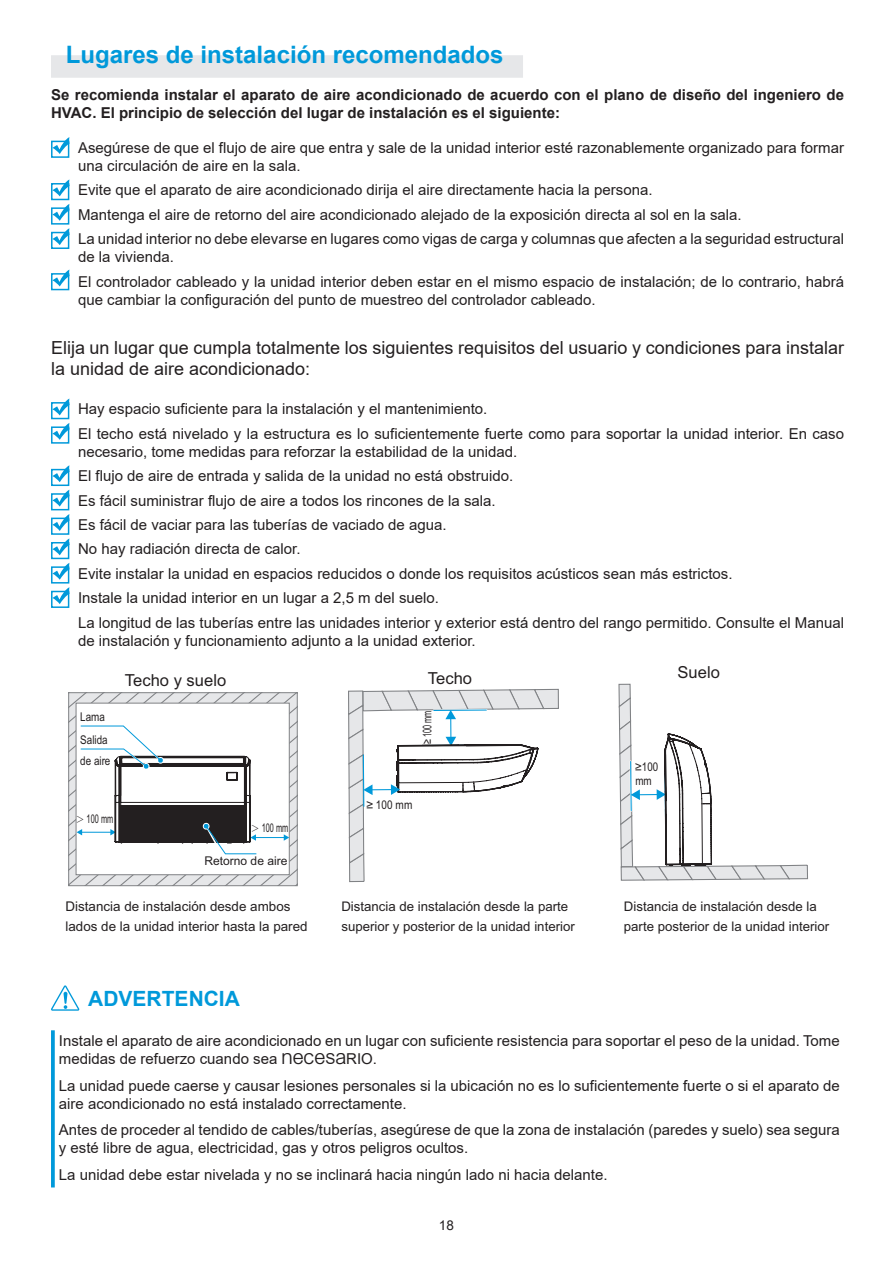
<style>
.page{position:relative;width:893px;height:1263px;background:#fff}
.page>*{position:absolute;margin:0;border:0;box-sizing:border-box;transform-origin:0 0}
.t1{font:700 24px "Arial";color:#0099da}
.icon{font:700 21px "Arial";color:#0099da}
.body_12pt{font:18px/21px "Arial";color:#231f20}
.t2{font:16.5px "Arial";color:#231f20}
.Body-10pt{font:15px/18px "Arial";color:#231f20}
.Body-11pt{font:15px/18px "Arial";color:#231f20}
.Body-10pt-2{font:700 15px/18px "Arial";color:#231f20}
.t3{font:13.5px "Arial";color:#231f20}
.t4{font:13.35px/20.4px "Arial";color:#231f20}
.t5{font:13.2px/20.4px "Arial";color:#231f20}
.t6{font:12px/21.1px "Arial Narrow";color:#231f20}
.t7{font:12px "Arial Narrow";color:#231f20;scale:.75 1}
.t8{font:12px "Arial";color:#231f20}
.s1{font-family:"Adobe Song Std Light GBK EUC H"}
</style>
<div class="page">
<div style="left:51px;top:55px;width:472px;height:23px;background:#e6e7e9"></div>
<div style="left:51px;top:141px;width:18px;height:17px;border:2px solid #0099da"></div>
<svg style="left:52px;top:137px;width:18px;height:17px"></svg>
<div style="left:51px;top:183px;width:18px;height:17px;border:2px solid #0099da"></div>
<svg style="left:52px;top:179px;width:18px;height:17px"></svg>
<div style="left:51px;top:207px;width:18px;height:18px;border:2px solid #0099da"></div>
<svg style="left:52px;top:204px;width:18px;height:17px"></svg>
<div style="left:51px;top:232px;width:18px;height:17px;border:2px solid #0099da"></div>
<svg style="left:52px;top:228px;width:18px;height:17px"></svg>
<div style="left:51px;top:273px;width:18px;height:17px;border:2px solid #0099da"></div>
<svg style="left:52px;top:269px;width:18px;height:17px"></svg>
<div style="left:51px;top:402px;width:18px;height:17px;border:2px solid #0099da"></div>
<svg style="left:52px;top:398px;width:18px;height:17px"></svg>
<div style="left:51px;top:426px;width:18px;height:18px;border:2px solid #0099da"></div>
<svg style="left:52px;top:423px;width:18px;height:17px"></svg>
<div style="left:51px;top:469px;width:18px;height:17px;border:2px solid #0099da"></div>
<svg style="left:52px;top:465px;width:18px;height:17px"></svg>
<div style="left:51px;top:493px;width:18px;height:17px;border:2px solid #0099da"></div>
<svg style="left:52px;top:490px;width:18px;height:17px"></svg>
<div style="left:51px;top:518px;width:18px;height:17px;border:2px solid #0099da"></div>
<svg style="left:52px;top:514px;width:18px;height:17px"></svg>
<div style="left:51px;top:542px;width:18px;height:17px;border:2px solid #0099da"></div>
<svg style="left:52px;top:538px;width:18px;height:17px"></svg>
<div style="left:51px;top:566px;width:18px;height:17px;border:2px solid #0099da"></div>
<svg style="left:52px;top:563px;width:18px;height:17px"></svg>
<div style="left:51px;top:591px;width:18px;height:17px;border:2px solid #0099da"></div>
<svg style="left:52px;top:587px;width:18px;height:17px"></svg>
<svg style="left:69px;top:693px;width:228px;height:192px"></svg>
<svg style="left:348px;top:688px;width:211px;height:195px"></svg>
<svg style="left:618px;top:683px;width:190px;height:198px"></svg>
<svg style="left:51px;top:985px;width:28px;height:26px"></svg>
<svg style="left:51px;top:1030px;width:4px;height:157px"></svg>
<h2 class="t1" style="left:66px;top:38px;width:439px">Lugares de instalación recomendados</h2>
<p class="Body-10pt-2" style="left:51px;top:86px;width:794px">Se recomienda instalar el aparato de aire acondicionado de acuerdo con el plano de diseño del ingeniero de<br>HVAC. El principio de selección del lugar de instalación es el siguiente:</p>
<p class="Body-10pt" style="left:78px;top:139px;width:767px">Asegúrese de que el flujo de aire que entra y sale de la unidad interior esté razonablemente organizado para formar una circulación de aire en la sala.</p>
<p class="Body-10pt" style="left:78px;top:181px;width:576px">Evite que el aparato de aire acondicionado dirija el aire directamente hacia la persona.</p>
<p class="Body-10pt" style="left:78px;top:205px;width:665px">Mantenga el aire de retorno del aire acondicionado alejado de la exposición directa al sol en la sala.</p>
<p class="Body-10pt" style="left:78px;top:230px;width:768px">La unidad interior no debe elevarse en lugares como vigas de carga y columnas que afecten a la seguridad estructural de la vivienda.</p>
<p class="Body-10pt" style="left:78px;top:272px;width:767px">El controlador cableado y la unidad interior deben estar en el mismo espacio de instalación; de lo contrario, habrá que cambiar la configuración del punto de muestreo del controlador cableado.</p>
<p class="body_12pt" style="left:51px;top:337px;width:794px">Elija un lugar que cumpla totalmente los siguientes requisitos del usuario y condiciones para instalar la unidad de aire acondicionado:</p>
<p class="Body-10pt" style="left:78px;top:400px;width:411px">Hay espacio suficiente para la instalación y el mantenimiento.</p>
<p class="Body-10pt" style="left:78px;top:424px;width:768px">El techo está nivelado y la estructura es lo suficientemente fuerte como para soportar la unidad interior. En caso necesario, tome medidas para reforzar la estabilidad de la unidad.</p>
<p class="Body-10pt" style="left:78px;top:467px;width:437px">El flujo de aire de entrada y salida de la unidad no está obstruido.</p>
<p class="Body-10pt" style="left:78px;top:491px;width:419px">Es fácil suministrar flujo de aire a todos los rincones de la sala.</p>
<p class="Body-10pt" style="left:78px;top:516px;width:370px">Es fácil de vaciar para las tuberías de vaciado de agua.</p>
<p class="Body-10pt" style="left:78px;top:540px;width:224px">No hay radiación directa de calor.</p>
<p class="Body-10pt" style="left:78px;top:564px;width:656px">Evite instalar la unidad en espacios reducidos o donde los requisitos acústicos sean más estrictos.</p>
<p class="Body-10pt" style="left:78px;top:589px;width:363px">Instale la unidad interior en un lugar a 2,5 m del suelo.</p>
<p class="Body-10pt" style="left:78px;top:613px;width:767px">La longitud de las tuberías entre las unidades interior y exterior está dentro del rango permitido. Consulte el Manual de instalación y funcionamiento adjunto a la unidad exterior.</p>
<p class="t2" style="left:125px;top:669px;width:103px">Techo y suelo</p>
<p class="t2" style="left:428px;top:667px;width:46px">Techo</p>
<p class="t6" style="left:80px;top:705px;width:26px">Lama</p>
<p class="t7" style="left:418px;top:744px;width:47px;rotate:-90deg">≥ 100 mm</p>
<p class="t6" style="left:80px;top:728px;width:32px">Salida de aire</p>
<p class="t7" style="left:76px;top:810px;width:52px"><span class="s1">＞</span> 100 mm</p>
<p class="t7" style="left:251px;top:819px;width:52px"><span class="s1">＞</span> 100 mm</p>
<p class="t8" style="left:204px;top:853px;width:85px">Retorno de aire</p>
<p class="t6" style="left:366px;top:794px;width:48px">≥ 100 mm</p>
<p class="t2" style="left:678px;top:661px;width:44px">Suelo</p>
<p class="t6" style="left:635px;top:759px;width:25px;line-height:14.5px">≥100 mm</p>
<p class="t4" style="left:66px;top:896px;width:244px">Distancia de instalación desde ambos lados de la unidad interior hasta la pared</p>
<p class="t5" style="left:341px;top:896px;width:235px">Distancia de instalación desde la parte superior y posterior de la unidad interior</p>
<p class="t5" style="left:624px;top:896px;width:207px">Distancia de instalación desde la parte posterior de la unidad interior</p>
<p class="icon" style="left:88px;top:984px;width:153px">ADVERTENCIA</p>
<p class="Body-11pt" style="left:59px;top:1032px;width:782px">Instale el aparato de aire acondicionado en un lugar con suficiente resistencia para soportar el peso de la unidad. Tome medidas de refuerzo cuando sea necesario .</p>
<p class="Body-11pt" style="left:59px;top:1076px;width:782px">La unidad puede caerse y causar lesiones personales si la ubicación no es lo suficientemente fuerte o si el aparato de aire acondicionado no está instalado correctamente.</p>
<p class="Body-11pt" style="left:59px;top:1121px;width:782px">Antes de proceder al tendido de cables/tuberías, asegúrese de que la zona de instalación (paredes y suelo) sea segura y esté libre de agua, electricidad, gas y otros peligros ocultos.</p>
<p class="Body-11pt" style="left:59px;top:1165px;width:550px">La unidad debe estar nivelada y no se inclinará hacia ningún lado ni hacia delante.</p>
<p class="t3" style="left:439px;top:1215px;width:17px">18</p>
</div>
